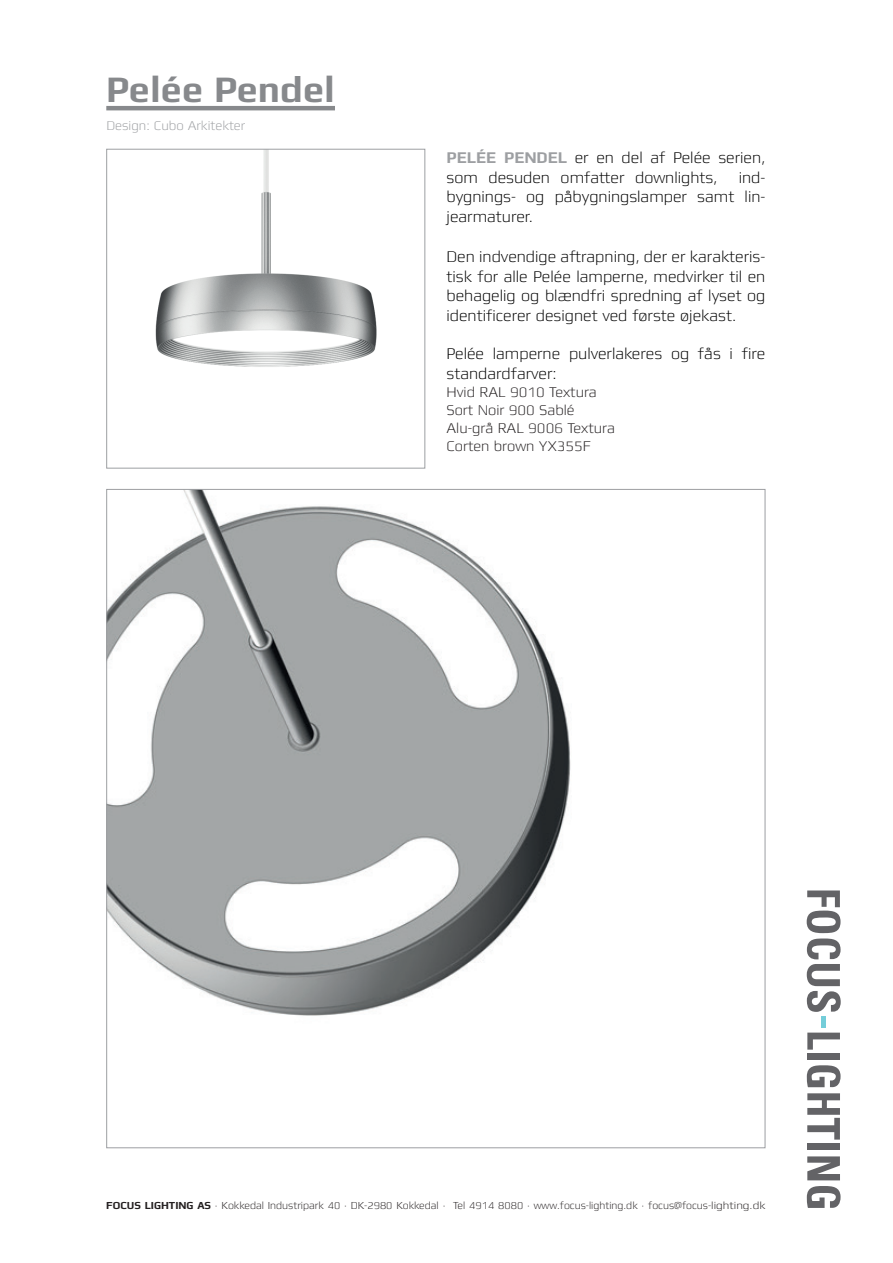
<style>
.page{position:relative;width:893px;height:1263px;background:#fff}
.page>*{position:absolute;margin:0;border:0;box-sizing:border-box;transform-origin:0 0}
.t1{font:700 37.5px "Mdd";color:#87898c}
.t2{font:300 16.5px/19.8px "Mdd";color:#000}
.t3{font:300 15px/18px "Mdd";color:#231f20}
.t4{font:300 13.5px "Mdd";color:#9d9fa2}
.t5{font:300 10.8px "Mdd";color:#231f20}
.s1{font-weight:700;color:#9d9fa2}
.s2{font-weight:700}
</style>
<div class="page">
<img style="left:155px;top:151px;width:222px;height:216px">
<div style="left:106px;top:149px;width:319px;height:319px;border:1px solid #9d9fa2"></div>
<img style="left:108px;top:491px;width:463px;height:525px">
<svg style="left:807px;top:890px;width:34px;height:122px"></svg>
<svg style="left:807px;top:1032px;width:33px;height:18px"></svg>
<div style="left:807px;top:1053px;width:33px;height:7px;background:#636366"></div>
<svg style="left:807px;top:1065px;width:33px;height:22px"></svg>
<svg style="left:807px;top:1093px;width:33px;height:46px"></svg>
<div style="left:807px;top:1143px;width:33px;height:7px;background:#636366"></div>
<svg style="left:807px;top:1156px;width:33px;height:24px"></svg>
<svg style="left:807px;top:1186px;width:33px;height:22px"></svg>
<div style="left:821px;top:1016px;width:5px;height:11px;background:#74cdd9"></div>
<hr style="left:106px;top:106px;width:229px;height:4px;background:#87898c">
<h1 class="t1" style="left:106px;top:69px;width:230px">Pelée Pendel</h1>
<p class="t4" style="left:106px;top:119px;width:140px">Design: Cubo Arkitekter</p>
<p class="t2" style="left:446px;top:147px;width:320px"><span class="s1">PELÉE PENDEL</span> er en del af Pelée serien, som desuden omfatter downlights,</p>
<p class="t2" style="left:446px;top:167px;width:320px;text-align:justify;text-indent:292px">ind&shy;bygnings- og påbygningslamper samt lin&shy;jearmaturer.</p>
<p class="t2" style="left:446px;top:246px;width:320px;text-align:justify">Den indvendige aftrapning, der er karakteris&shy;tisk for alle Pelée lamperne, medvirker til en behagelig og blændfri spredning af lyset og identificerer designet ved første øjekast.</p>
<p class="t2" style="left:446px;top:344px;width:320px">Pelée lamperne pulverlakeres og fås i fire standardfarver:</p>
<p class="t3" style="left:446px;top:383px;width:170px">Hvid RAL 9010 Textura<br>Sort Noir 900 Sablé<br>Alu-grå RAL 9006 Textura<br>Corten brown YX355F</p>
<p class="t5" style="left:106px;top:1200px;width:661px"><span class="s2">FOCUS LIGHTING AS</span> · Kokkedal Industripark 40 · DK-2980 Kokkedal · Tel 4914 8080 · www.focus-lighting.dk · focus@focus-lighting.dk</p>
</div>
